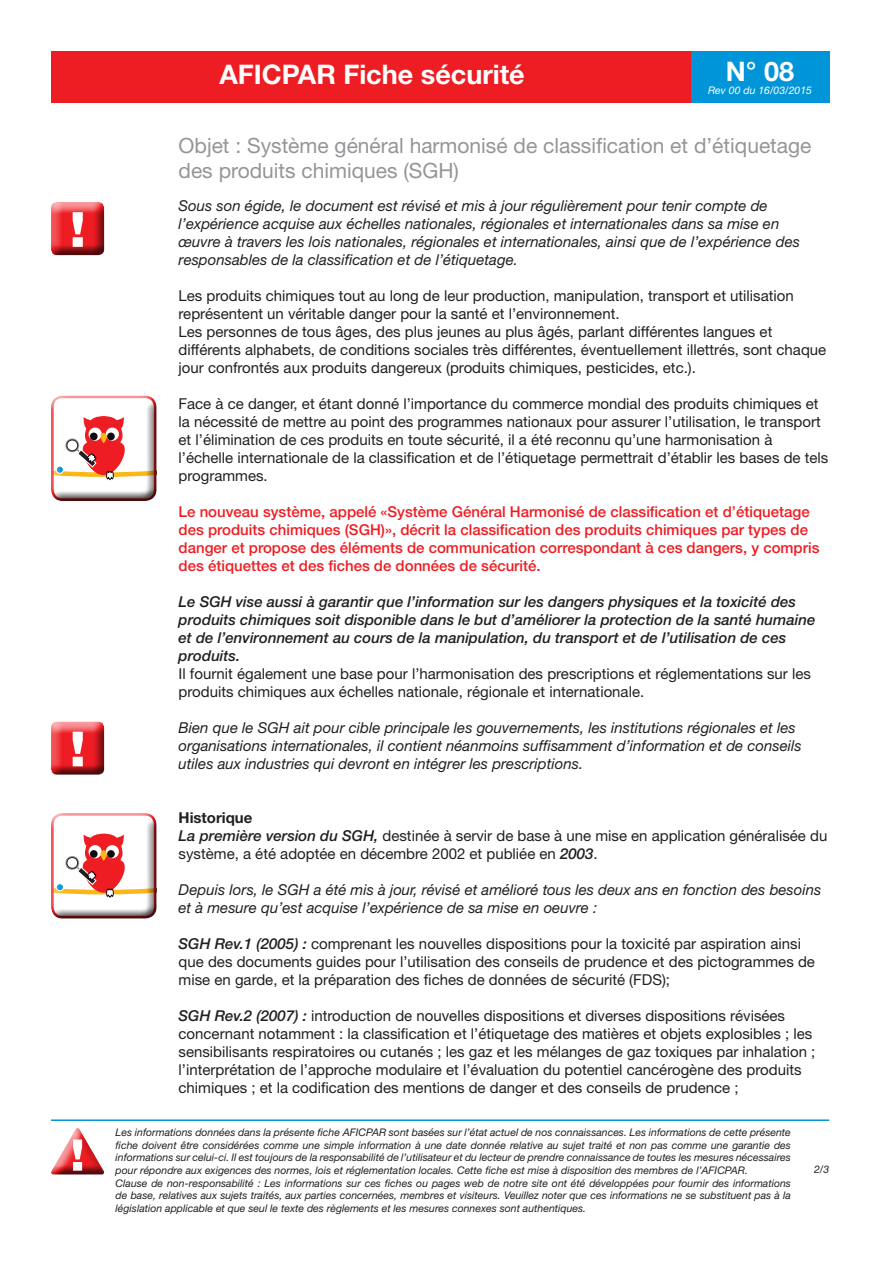
<style>
.page{position:relative;width:893px;height:1263px;background:#fff}
.page>*{position:absolute;margin:0;border:0;box-sizing:border-box;transform-origin:0 0}
.t1{font:700 27px "Helvetica Neue";color:#fff}
.t2{font:21px/25.2px "Helvetica Neue";color:#939598}
.t3{font:15px/18px "Helvetica Neue";color:#231f20}
.t4{font:italic 15px/18px "Helvetica Neue";color:#231f20}
.t5{font:500 15px/18px "Helvetica Neue";color:#ee1d23}
.t6{font:italic 500 15px/18px "Helvetica Neue";color:#231f20}
.t7{font:italic 15px/18px "Helvetica Neue CE";color:#231f20}
.t8{font:italic 10.5px/12.6px "Helvetica Neue";color:#231f20}
.t9{font:italic 10.5px "Helvetica Neue";color:#fff}
.s1{font-weight:700}
.s2{font-weight:500;font-style:italic}
</style>
<div class="page">
<div style="left:50px;top:394px;width:109px;height:108px;background:#231f20;opacity:.75"></div>
<div style="left:50px;top:812px;width:109px;height:108px;background:#231f20;opacity:.75"></div>
<div style="left:51px;top:51px;width:640px;height:51px;background:#ee1d23"></div>
<div style="left:691px;top:51px;width:138px;height:51px;background:#0095d9"></div>
<div style="left:50px;top:201px;width:56px;height:57px;background:#231f20;opacity:.75"></div>
<svg style="left:73px;top:212px;width:10px;height:35px"></svg>
<div style="left:50px;top:721px;width:56px;height:56px;background:#231f20;opacity:.75"></div>
<svg style="left:73px;top:732px;width:10px;height:34px"></svg>
<hr style="left:51px;top:1119px;width:778px;height:2px;background:#0095d9">
<div style="left:48px;top:1126px;width:57px;height:50px;background:#231f20;opacity:.75"></div>
<svg style="left:51px;top:1128px;width:53px;height:46px"></svg>
<h1 class="t1" style="left:219px;top:58px;width:307px">AFICPAR Fiche sécurité</h1>
<h1 class="t1" style="left:726px;top:55px;width:70px">N° 08</h1>
<p class="t9" style="left:708px;top:84px;width:106px">Rev 00 du 16/03/2015</p>
<h2 class="t2" style="left:179px;top:132px;width:634px">Objet : Système général harmonisé de classification et d’étiquetage des produits chimiques (SGH)</h2>
<p class="t4" style="left:179px;top:196px;width:623px">Sous son égide, le document est révisé et mis à jour régulièrement pour tenir compte de l’expérience acquise aux échelles nationales, régionales et internationales dans sa mise en œuvre à travers les lois nationales, régionales et internationales, ainsi que de l’expérience des responsables de la classification et de l’étiquetage.</p>
<p class="t3" style="left:179px;top:286px;width:649px">Les produits chimiques tout au long de leur production, manipulation, transport et utilisation représentent un véritable danger pour la santé et l’environnement.<br>Les personnes de tous âges, des plus jeunes au plus âgés, parlant différentes langues et différents alphabets, de conditions sociales très différentes, éventuellement illettrés, sont chaque jour confrontés aux produits dangereux (produits chimiques, pesticides, etc.).</p>
<p class="t3" style="left:179px;top:394px;width:651px">Face à ce danger, et étant donné l’importance du commerce mondial des produits chimiques et la nécessité de mettre au point des programmes nationaux pour assurer l’utilisation, le transport et l’élimination de ces produits en toute sécurité, il a été reconnu qu’une harmonisation à l’échelle internationale de la classification et de l’étiquetage permettrait d’établir les bases de tels programmes.</p>
<p class="t5" style="left:179px;top:502px;width:642px">Le nouveau système, appelé «Système Général Harmonisé de classification et d’étiquetage des produits chimiques (SGH)», décrit la classification des produits chimiques par types de danger et propose des éléments de communication correspondant à ces dangers, y compris des étiquettes et des fiches de données de sécurité.</p>
<p class="t6" style="left:179px;top:592px;width:638px">Le SGH vise aussi à garantir que l’information sur les dangers physiques et la toxicité des produits chimiques soit disponible dans le but d’améliorer la protection de la santé humaine et de l’environnement au cours de la manipulation, du transport et de l’utilisation de ces produits.</p>
<p class="t3" style="left:179px;top:664px;width:634px">Il fournit également une base pour l’harmonisation des prescriptions et réglementations sur les produits chimiques aux échelles nationale, régionale et internationale.</p>
<p class="t4" style="left:179px;top:718px;width:625px">Bien que le SGH ait pour cible principale les gouvernements, les institutions régionales et les organisations internationales, il contient néanmoins suffisamment d’information et de conseils utiles aux industries qui devront en intégrer les prescriptions.</p>
<p class="t3" style="left:179px;top:808px;width:650px"><span class="s1">Historique<br></span><span class="s2">La première version du SGH,</span> destinée à servir de base à une mise en application généralisée du système, a été adoptée en décembre 2002 et publiée en <span class="s2">2003</span>.</p>
<p class="t7" style="left:179px;top:880px;width:644px">Depuis lors, le SGH a été mis à jour, révisé et amélioré tous les deux ans en fonction des besoins et à mesure qu’est acquise l’expérience de sa mise en oeuvre :</p>
<p class="t3" style="left:179px;top:934px;width:638px"><span class="s2">SGH Rev.1 (2005) :</span> comprenant les nouvelles dispositions pour la toxicité par aspiration ainsi que des documents guides pour l’utilisation des conseils de prudence et des pictogrammes de mise en garde, et la préparation des fiches de données de sécurité (FDS);</p>
<p class="t3" style="left:179px;top:1006px;width:638px"><span class="s2">SGH Rev.2 (2007) :</span> introduction de nouvelles dispositions et diverses dispositions révisées concernant notamment : la classification et l’étiquetage des matières et objets explosibles ; les sensibilisants respiratoires ou cutanés ; les gaz et les mélanges de gaz toxiques par inhalation ; l’interprétation de l’approche modulaire et l’évaluation du potentiel cancérogène des produits chimiques ; et la codification des mentions de danger et des conseils de prudence ;</p>
<p class="t8" style="left:116px;top:1126px;width:677px">Les informations données dans la présente fiche AFICPAR sont basées sur l’état actuel de nos connaissances. Les informations de cette présente fiche doivent être considérées comme une simple information à une date donnée relative au sujet traité et non pas comme une garantie des informations sur celui-ci. Il est toujours de la responsabilité de l’utilisateur et du lecteur de prendre connaissance de toutes les mesures nécessaires pour répondre aux exigences des normes, lois et réglementation locales. Cette fiche est mise à disposition des membres de l’AFICPAR.<br>Clause de non-responsabilité : Les informations sur ces fiches ou pages web de notre site ont été développées pour fournir des informations de base, relatives aux sujets traités, aux parties concernées, membres et visiteurs. Veuillez noter que ces informations ne se substituent pas à la législation applicable et que seul le texte des règlements et les mesures connexes sont authentiques.</p>
<p class="t8" style="left:814px;top:1163px;width:17px">2/3</p>
</div>
